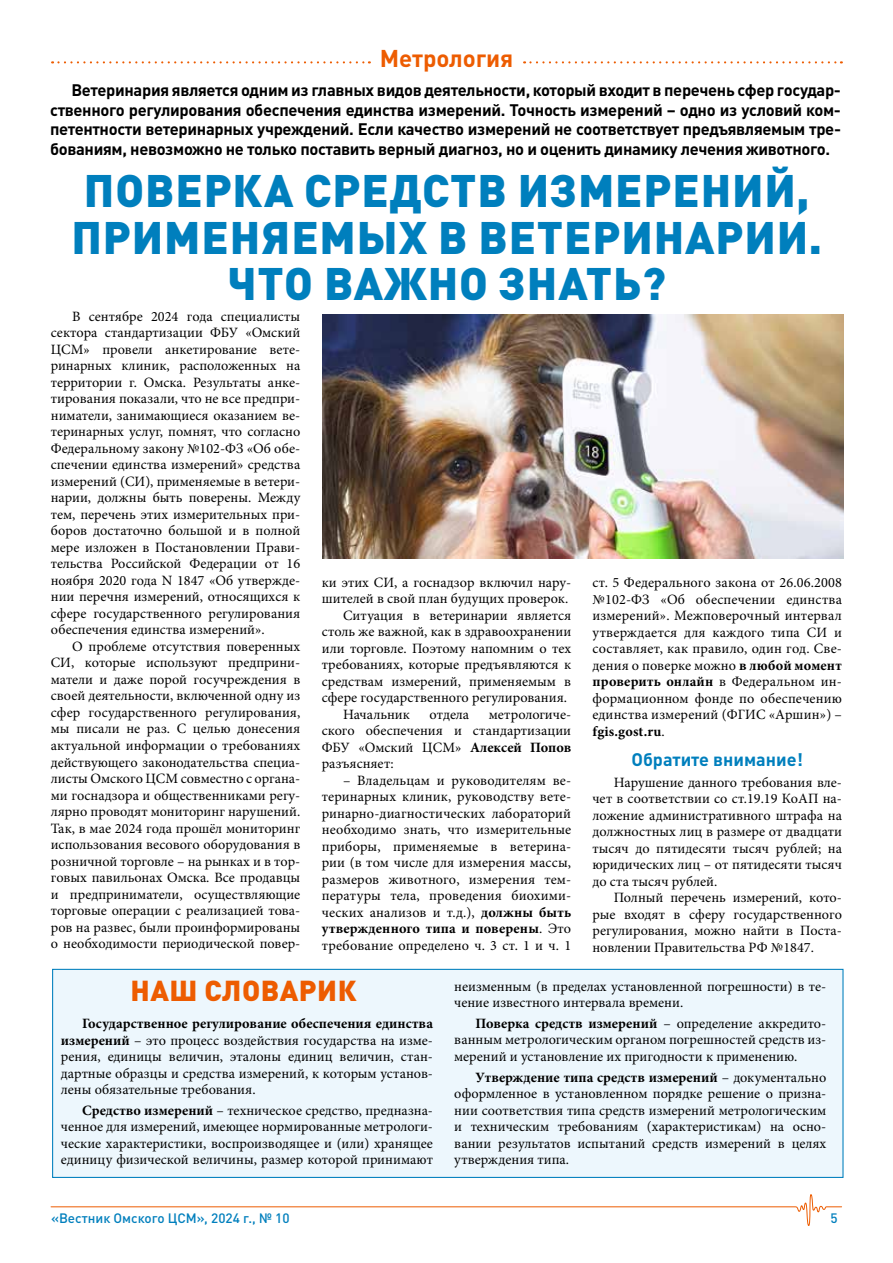
<style>
.page{position:relative;width:893px;height:1263px;background:#fff}
.page>*{position:absolute;margin:0;border:0;box-sizing:border-box;transform-origin:0 0}
.t1{font:900 45px/46.5px "DIN Pro";letter-spacing:.02em;color:#007fbd;text-align:center}
.t2{font:900 28.5px "DIN Pro";letter-spacing:.02em;color:#ed5c01}
.t3{font:700 24px "DIN Pro";color:#ed5c01}
.t4{font:700 18px "DIN Pro";color:#007fbd}
.t5{font:700 16.5px/19.8px "DIN Pro";letter-spacing:-.02em;color:#000;text-align:justify}
.t6{font:14.25px/16.5px "Minion Pro";color:#000;text-align:justify}
.t7{font:500 13.5px "DIN Pro";color:#007fbd}
.s1{font-weight:700}
</style>
<div class="page">
<svg style="left:50px;top:1194px;width:792px;height:32px"></svg>
<svg style="left:524px;top:61px;width:318px;height:2px"></svg>
<svg style="left:52px;top:61px;width:318px;height:2px"></svg>
<img style="left:323px;top:314px;width:521px;height:245px">
<div style="left:52px;top:969px;width:791px;height:209px;background:#edf7fd;border:1px solid #007fbd"></div>
<h3 class="t3" style="left:380px;top:39px;width:135px">Метрология</h3>
<p class="t5" style="left:50px;top:78px;width:792px;text-indent:21px">Ветеринария является одним из главных видов деятельности, который входит в перечень сфер государ&shy;ственного регулирования обеспечения единства измерений. Точность измерений – одно из условий ком&shy;петентности ветеринарных учреждений. Если качество измерений не соответствует предъявляемым тре&shy;бованиям, невозможно не только поставить верный диагноз, но и оценить динамику лечения животного.</p>
<h1 class="t1" style="left:71px;top:162px;width:752px">ПОВЕРКА СРЕДСТВ ИЗМЕРЕНИЙ,<br>ПРИМЕНЯЕМЫХ В ВЕТЕРИНАРИИ.<br>ЧТО ВАЖНО ЗНАТЬ?</h1>
<p class="t6" style="left:51px;top:308px;width:251px;text-indent:21px">В сентябре 2024 года специалисты сектора стандартизации ФБУ «Омский ЦСМ» провели анкетирование вете&shy;ринарных клиник, расположенных на территории г. Омска. Результаты анке&shy;тирования показали, что не все предпри&shy;ниматели, занимающиеся оказанием ве&shy;теринарных услуг, помнят, что согласно Федеральному закону №102-ФЗ «Об обе&shy;спечении единства измерений» средства измерений (СИ), применяемые в ветери&shy;нарии, должны быть поверены. Между тем, перечень этих измерительных при&shy;боров достаточно большой и в полной мере изложен в Постановлении Прави&shy;тельства Российской Федерации от 16 ноября 2020 года N 1847 «Об утвержде&shy;нии перечня измерений, относящихся к сфере государственного регулирования обеспечения единства измерений».</p>
<p class="t6" style="left:51px;top:638px;width:251px;text-indent:21px">О проблеме отсутствия поверенных СИ, которые используют предприни&shy;матели и даже порой госучреждения в своей деятельности, включенной одну из сфер государственного регулирования, мы писали не раз. С целью донесения актуальной информации о требованиях действующего законодательства специа&shy;листы Омского ЦСМ совместно с органа&shy;ми госнадзора и общественниками регу&shy;лярно проводят мониторинг нарушений.<br>Так, в мае 2024 года прошёл мониторинг использования весового оборудования в розничной торговле – на рынках и в тор&shy;говых павильонах Омска. Все продавцы и предприниматели, осуществляющие торговые операции с реализацией това&shy;ров на развес, были проинформированы о необходимости периодической повер-</p>
<p class="t6" style="left:322px;top:574px;width:251px">ки этих СИ, а госнадзор включил нару-</p>
<p class="t6" style="left:322px;top:590px;width:248px">шителей в свой план будущих проверок.</p>
<p class="t6" style="left:343px;top:607px;width:230px">Ситуация в ветеринарии является</p>
<p class="t6" style="left:322px;top:623px;width:251px">столь же важной, как в здравоохранении</p>
<p class="t6" style="left:322px;top:640px;width:251px">или торговле. Поэтому напомним о тех</p>
<p class="t6" style="left:322px;top:656px;width:251px">требованиях, которые предъявляются к</p>
<p class="t6" style="left:322px;top:673px;width:251px">средствам измерений, применяемым в</p>
<p class="t6" style="left:322px;top:689px;width:247px">сфере государственного регулирования.</p>
<p class="t6" style="left:343px;top:706px;width:68px">Начальник</p>
<p class="t6" style="left:430px;top:706px;width:41px">отдела</p>
<p class="t6" style="left:592px;top:575px;width:251px">ст. 5 Федерального закона от 26.06.2008 №102-ФЗ «Об обеспечении единства измерений». Межповерочный интервал утверждается для каждого типа СИ и составляет, как правило, один год. Све&shy;дения о поверке можно <span class="s1">в любой момент проверить онлайн</span> в Федеральном ин&shy;формационном фонде по обеспечению единства измерений (ФГИС «Аршин») – <span class="s1">fgis.gost.ru</span>.</p>
<p class="t4" style="left:631px;top:744px;width:173px">Обратите внимание!</p>
<p class="t6" style="left:592px;top:774px;width:251px;text-indent:21px">Нарушение данного требования вле&shy;чет в соответствии со ст.19.19 КоАП на&shy;ложение административного штрафа на должностных лиц в размере от двадцати тысяч до пятидесяти тысяч рублей; на юридических лиц – от пятидесяти тысяч до ста тысяч рублей.</p>
<p class="t6" style="left:592px;top:889px;width:251px;text-indent:21px">Полный перечень измерений, кото&shy;рые входят в сферу государственного регулирования, можно найти в Поста&shy;новлении Правительства РФ №1847.</p>
<p class="t6" style="left:322px;top:706px;width:251px;text-indent:167px">метрологиче&shy;ского обеспечения и стандартизации ФБУ «Омский ЦСМ» <span class="s1">Алексей Попов </span>разъясняет:</p>
<p class="t6" style="left:322px;top:772px;width:251px;text-indent:21px">– Владельцам и руководителям ве&shy;теринарных клиник, руководству вете&shy;ринарно-диагностических лабораторий необходимо знать, что измерительные приборы, применяемые в ветерина&shy;рии (в том числе для измерения массы, размеров животного, измерения тем&shy;пературы тела, проведения биохими&shy;ческих анализов и т.д.), <span class="s1">должны быть утвержденного типа и поверены</span>. Это требование определено ч. 3 ст. 1 и ч. 1</p>
<h2 class="t2" style="left:130px;top:966px;width:227px">НАШ СЛОВАРИК</h2>
<p class="t6" style="left:61px;top:1015px;width:374px;text-indent:21px"><span class="s1">Государственное регулирование обеспечения единства измерений</span> – это процесс воздействия государства на изме&shy;рения, единицы величин, эталоны единиц величин, стан&shy;дартные образцы и средства измерений, к которым установ&shy;лены обязательные требования.</p>
<p class="t6" style="left:61px;top:1102px;width:374px;text-indent:21px"><span class="s1">Средство измерений</span> – техническое средство, предназна&shy;ченное для измерений, имеющее нормированные метрологи&shy;ческие характеристики, воспроизводящее и (или) хранящее единицу физической величины, размер которой принимают</p>
<p class="t6" style="left:454px;top:978px;width:374px">неизменным (в пределах установленной погрешности) в те&shy;чение известного интервала времени.</p>
<p class="t6" style="left:454px;top:1015px;width:374px;text-indent:21px"><span class="s1">Поверка средств измерений</span> – определение аккредито&shy;ванным метрологическим органом погрешностей средств из&shy;мерений и установление их пригодности к применению.</p>
<p class="t6" style="left:454px;top:1069px;width:374px;text-indent:21px"><span class="s1">Утверждение типа средств измерений</span> – документально оформленное в установленном порядке решение о призна&shy;нии соответствия типа средств измерений метрологическим и техническим требованиям (характеристикам) на осно&shy;вании результатов испытаний средств измерений в целях утверждения типа.</p>
<p class="t7" style="left:51px;top:1207px;width:240px">«Вестник Омского ЦСМ», 2024 г., № 10</p>
<p class="t7" style="left:830px;top:1207px;width:9px">5</p>
</div>
